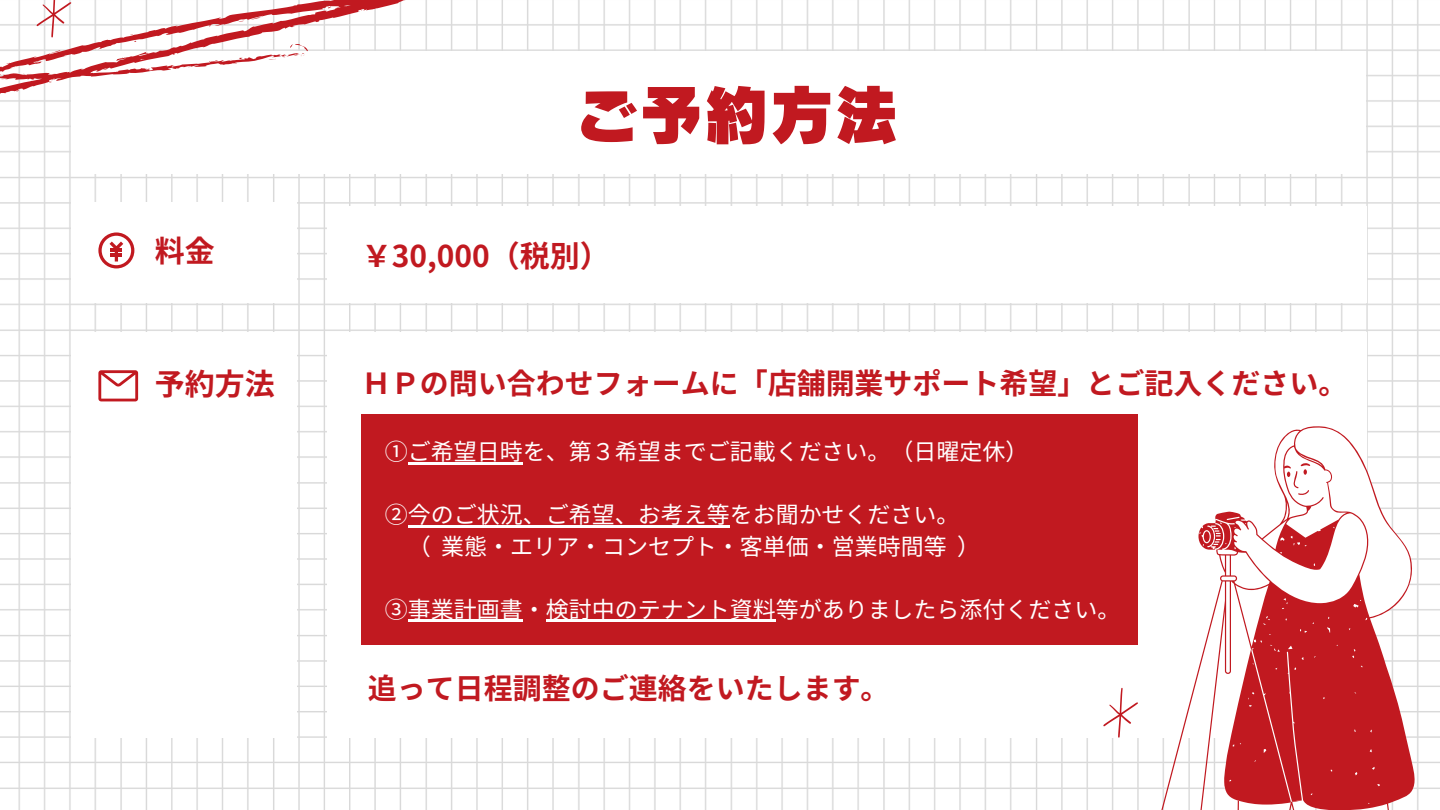
<style>
.page{position:relative;width:1440px;height:810px;background:#fff}
.page>*{position:absolute;margin:0;border:0;box-sizing:border-box;transform-origin:0 0}
.t1{font:65px "Canva Rodin Cattleya Pro UB";color:#c11920}
.t2{font:700 30px "Source Han Sans JP";color:#c11920}
.t3{font:700 29px "Source Han Sans JP";color:#c11920}
.t4{font:23px "Source Han Sans JP";color:#fff}
</style>
<div class="page">
<img style="left:0;top:0;width:1440px;height:810px">
<div style="left:71px;top:52px;width:1295px;height:122px;background:#fff"></div>
<div style="left:327px;top:206px;width:1039px;height:97px;background:#fff"></div>
<div style="left:327px;top:332px;width:1039px;height:406px;background:#fff"></div>
<div style="left:71px;top:203px;width:225px;height:100px;background:#fff"></div>
<div style="left:71px;top:332px;width:225px;height:406px;background:#fff"></div>
<svg style="left:1138px;top:426px;width:277px;height:384px"></svg>
<svg style="left:1150px;top:601px;width:168px;height:209px"></svg>
<div style="left:1204px;top:531px;width:6px;height:11px;background:#c11920;border-radius:50%"></div>
<svg style="left:1287px;top:463px;width:24px;height:33px"></svg>
<svg style="left:0;top:0;width:429px;height:116px"></svg>
<svg style="left:37px;top:0;width:34px;height:37px"></svg>
<svg style="left:1103px;top:688px;width:35px;height:49px"></svg>
<svg style="left:98px;top:232px;width:36px;height:36px"></svg>
<svg style="left:98px;top:370px;width:40px;height:31px"></svg>
<div style="left:362px;top:415px;width:776px;height:230px;background:#c11920"></div>
<hr style="left:408px;top:462px;width:115px;height:2px;background:#fff">
<hr style="left:408px;top:525px;width:322px;height:2px;background:#fff">
<hr style="left:408px;top:619px;width:115px;height:3px;background:#fff">
<hr style="left:546px;top:619px;width:230px;height:3px;background:#fff">
<p class="t2" style="left:155px;top:228px;width:60px">料金</p>
<p class="t2" style="left:155px;top:361px;width:121px">予約方法</p>
<p class="t1" style="left:574px;top:82px;width:326px">ご予約方法</p>
<p class="t2" style="left:362px;top:232px;width:250px">￥30,000（税別）</p>
<p class="t3" style="left:362px;top:360px;width:987px">ＨＰの問い合わせフォームに「店舗開業サポート希望」とご記入ください。</p>
<p class="t4" style="left:385px;top:434px;width:645px">①ご希望日時を、第３希望までご記載ください。（日曜定休）</p>
<p class="t4" style="left:385px;top:497px;width:576px">②今のご状況、ご希望、お考え等をお聞かせください。</p>
<p class="t4" style="left:408px;top:528px;width:574px">（業態・エリア・コンセプト・客単価・営業時間等）</p>
<p class="t4" style="left:385px;top:591px;width:737px">③事業計画書・検討中のテナント資料等がありましたら添付ください。</p>
<p class="t3" style="left:368px;top:665px;width:523px">追って日程調整のご連絡をいたします。</p>
</div>
